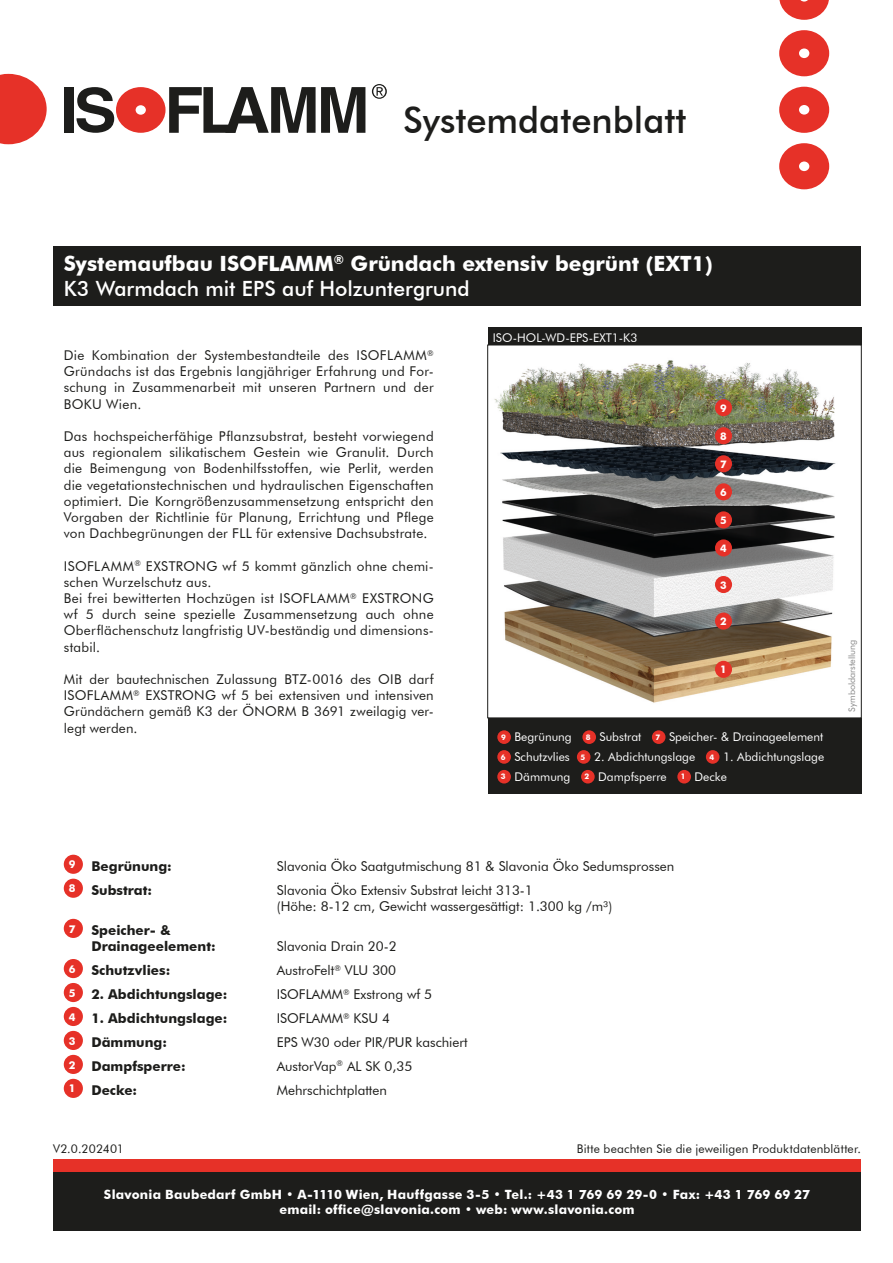
<style>
.page{position:relative;width:893px;height:1263px;background:#fff}
.page>*{position:absolute;margin:0;border:0;box-sizing:border-box;transform-origin:0 0}
.t1{font:500 36.15px "Futura BT";color:#1d1d1b}
.t2{font:700 21px/25.2px "Futura BT";color:#fff}
.t3{font:13.5px/16.2px "Futura BT";letter-spacing:.01em;color:#1d1d1b;text-align:justify}
.t4{font:700 13.5px/16.2px "Futura BT";color:#1d1d1b}
.t5{font:700 12.75px/15.3px "Futura BT";letter-spacing:.02em;color:#fff;text-align:center}
.t6{font:12px/19.8px "Futura BT";color:#fff;text-align:justify}
.t7{font:12px "Futura BT";letter-spacing:.015em;color:#1d1d1b}
.t8{font:700 10.5px "Futura BT";color:#fff}
.t9{font:9px "Futura BT";color:#878787}
.s1{font-weight:500}
.s2{font-weight:700;font-size:7.65px}
</style>
<div class="page">
<div style="left:53px;top:1171px;width:808px;height:60px;background:#1d1d1b"></div>
<div style="left:53px;top:1159px;width:808px;height:12px;background:#e63128"></div>
<div style="left:487px;top:327px;width:374px;height:466px;background:#1d1d1b"></div>
<div style="left:53px;top:246px;width:808px;height:59px;background:#1d1d1b"></div>
<div style="left:64px;top:855px;width:19px;height:19px;background:#e63128;border-radius:50%"></div>
<div style="left:64px;top:879px;width:19px;height:19px;background:#e63128;border-radius:50%"></div>
<div style="left:64px;top:919px;width:19px;height:19px;background:#e63128;border-radius:50%"></div>
<div style="left:64px;top:959px;width:19px;height:19px;background:#e63128;border-radius:50%"></div>
<div style="left:64px;top:983px;width:19px;height:19px;background:#e63128;border-radius:50%"></div>
<div style="left:64px;top:1007px;width:19px;height:19px;background:#e63128;border-radius:50%"></div>
<div style="left:64px;top:1031px;width:19px;height:19px;background:#e63128;border-radius:50%"></div>
<div style="left:64px;top:1055px;width:19px;height:19px;background:#e63128;border-radius:50%"></div>
<div style="left:64px;top:1079px;width:19px;height:19px;background:#e63128;border-radius:50%"></div>
<svg style="left:779px;top:0;width:50px;height:20px"></svg>
<svg style="left:779px;top:30px;width:50px;height:46px"></svg>
<svg style="left:779px;top:87px;width:50px;height:46px"></svg>
<svg style="left:779px;top:143px;width:50px;height:46px"></svg>
<div style="left:64px;top:87px;width:9px;height:46px;background:#1d1d1b"></div>
<svg style="left:77px;top:87px;width:288px;height:46px"></svg>
<svg style="left:372px;top:84px;width:15px;height:15px"></svg>
<svg style="left:0;top:74px;width:47px;height:70px"></svg>
<img style="left:487px;top:345px;width:375px;height:373px">
<div style="left:715px;top:661px;width:17px;height:17px;background:#e63128;border-radius:50%"></div>
<div style="left:497px;top:730px;width:14px;height:14px;background:#e63128;border-radius:50%"></div>
<div style="left:582px;top:730px;width:14px;height:14px;background:#e63128;border-radius:50%"></div>
<div style="left:652px;top:730px;width:13px;height:14px;background:#e63128;border-radius:50%"></div>
<div style="left:497px;top:750px;width:14px;height:14px;background:#e63128;border-radius:50%"></div>
<div style="left:577px;top:750px;width:13px;height:14px;background:#e63128;border-radius:50%"></div>
<div style="left:706px;top:750px;width:13px;height:14px;background:#e63128;border-radius:50%"></div>
<div style="left:497px;top:770px;width:14px;height:13px;background:#e63128;border-radius:50%"></div>
<div style="left:581px;top:770px;width:14px;height:13px;background:#e63128;border-radius:50%"></div>
<div style="left:677px;top:770px;width:14px;height:13px;background:#e63128;border-radius:50%"></div>
<div style="left:715px;top:427px;width:17px;height:17px;background:#e63128;border-radius:50%"></div>
<div style="left:715px;top:455px;width:17px;height:17px;background:#e63128;border-radius:50%"></div>
<div style="left:715px;top:483px;width:17px;height:17px;background:#e63128;border-radius:50%"></div>
<div style="left:715px;top:511px;width:17px;height:17px;background:#e63128;border-radius:50%"></div>
<div style="left:715px;top:539px;width:17px;height:17px;background:#e63128;border-radius:50%"></div>
<div style="left:715px;top:576px;width:17px;height:17px;background:#e63128;border-radius:50%"></div>
<div style="left:715px;top:612px;width:17px;height:18px;background:#e63128;border-radius:50%"></div>
<div style="left:715px;top:399px;width:17px;height:17px;background:#e63128;border-radius:50%"></div>
<h1 class="t1" style="left:403px;top:98px;width:285px">Systemdatenblatt</h1>
<h2 class="t2" style="left:64px;top:251px;width:650px">Systemaufbau ISOFLAMM<sup>®</sup> Gründach extensiv begrünt (EXT1)<br><span class="s1">K3 Warmdach mit EPS auf Holzuntergrund</span></h2>
<p class="t3" style="left:64px;top:347px;width:371px">Die Kombination der Systembestandteile des ISOFLAMM<sup>® </sup>Gründachs ist das Ergebnis langjähriger Erfahrung und For&shy;schung in Zusammenarbeit mit unseren Partnern und der BOKU Wien.</p>
<p class="t3" style="left:64px;top:428px;width:371px">Das hochspeicherfähige Pflanzsubstrat, besteht vorwiegend aus regionalem silikatischem Gestein wie Granulit. Durch die Beimengung von Bodenhilfsstoffen, wie Perlit, werden die vegetationstechnischen und hydraulischen Eigenschaften optimiert. Die Korngrößenzusammensetzung entspricht den Vorgaben der Richtlinie für Planung, Errichtung und Pflege von Dachbegrünungen der FLL für extensive Dachsubstrate.</p>
<p class="t3" style="left:64px;top:558px;width:371px;text-align:left">ISOFLAMM<sup>®</sup> EXSTRONG wf 5 kommt gänzlich ohne chemi&shy;schen Wurzelschutz aus.<br>Bei frei bewitterten Hochzügen ist ISOFLAMM<sup>®</sup> EXSTRONG wf 5 durch seine spezielle Zusammensetzung auch ohne Oberflächenschutz langfristig UV-beständig und dimensions&shy;stabil.</p>
<p class="t3" style="left:64px;top:671px;width:371px">Mit der bautechnischen Zulassung BTZ-0016 des OIB darf ISOFLAMM<sup>®</sup> EXSTRONG wf 5 bei extensiven und intensiven Gründächern gemäß K3 der ÖNORM B 3691 zweilagig ver&shy;legt werden.</p>
<p class="t6" style="left:493px;top:327px;width:146px">ISO-HOL-WD-EPS-EXT1-K3</p>
<p class="t8" style="left:720px;top:402px;width:8px">9</p>
<p class="t8" style="left:720px;top:430px;width:8px">8</p>
<p class="t8" style="left:720px;top:458px;width:8px">7</p>
<p class="t8" style="left:720px;top:486px;width:8px">6</p>
<p class="t8" style="left:720px;top:514px;width:8px">5</p>
<p class="t8" style="left:720px;top:542px;width:8px">4</p>
<p class="t8" style="left:720px;top:578px;width:8px">3</p>
<p class="t8" style="left:720px;top:615px;width:8px">2</p>
<p class="t8" style="left:720px;top:663px;width:8px">1</p>
<p class="t6" style="left:501px;top:727px;width:325px"><span class="s2">9</span> Begrünung <span class="s2">8</span> Substrat <span class="s2">7</span> Speicher- &amp; Drainageelement <span class="s2">6</span> Schutzvlies <span class="s2">5</span> 2. Abdichtungslage <span class="s2">4</span> 1. Abdichtungslage <span class="s2">3</span> Dämmung <span class="s2">2</span> Dampfsperre <span class="s2">1</span> Decke</p>
<p class="t9" style="left:846px;top:712px;width:74px;rotate:-90deg">Symboldarstellung</p>
<p class="t4" style="left:69px;top:858px;width:105px"><sup>9</sup> Begrünung:</p>
<p class="t3" style="left:277px;top:858px;width:399px">Slavonia Öko Saatgutmischung 81 &amp; Slavonia Öko Sedumsprossen</p>
<p class="t4" style="left:69px;top:882px;width:85px"><sup>8</sup> Substrat:</p>
<p class="t3" style="left:277px;top:882px;width:337px">Slavonia Öko Extensiv Substrat leicht 313-1<br>(Höhe: 8-12 cm, Gewicht wassergesättigt: 1.300 kg /m³)</p>
<p class="t4" style="left:91px;top:922px;width:126px;text-indent:-23px"><sup>7</sup> Speicher- &amp;<br>Drainageelement:</p>
<p class="t3" style="left:277px;top:938px;width:121px">Slavonia Drain 20-2</p>
<p class="t4" style="left:69px;top:962px;width:103px"><sup>6</sup> Schutzvlies:</p>
<p class="t3" style="left:277px;top:962px;width:121px">AustroFelt<sup>®</sup> VLU 300</p>
<p class="t4" style="left:69px;top:986px;width:160px"><sup>5</sup> 2. Abdichtungslage:</p>
<p class="t3" style="left:277px;top:986px;width:157px">ISOFLAMM<sup>®</sup> Exstrong wf 5</p>
<p class="t4" style="left:69px;top:1010px;width:160px"><sup>4</sup> 1. Abdichtungslage:</p>
<p class="t3" style="left:277px;top:1010px;width:115px">ISOFLAMM<sup>®</sup> KSU 4</p>
<p class="t4" style="left:69px;top:1034px;width:100px"><sup>3</sup> Dämmung:</p>
<p class="t3" style="left:277px;top:1034px;width:192px">EPS W30 oder PIR/PUR kaschiert</p>
<p class="t4" style="left:69px;top:1058px;width:118px"><sup>2</sup> Dampfsperre:</p>
<p class="t3" style="left:277px;top:1058px;width:137px">AustorVap<sup>®</sup> AL SK 0,35</p>
<p class="t4" style="left:69px;top:1082px;width:70px"><sup>1</sup> Decke:</p>
<p class="t3" style="left:277px;top:1082px;width:112px">Mehrschichtplatten</p>
<p class="t7" style="left:53px;top:1142px;width:72px">V2.0.202401</p>
<p class="t7" style="left:577px;top:1142px;width:286px">Bitte beachten Sie die jeweiligen Produktdatenblätter.</p>
<p class="t5" style="left:104px;top:1186px;width:708px">Slavonia Baubedarf GmbH • A-1110 Wien, Hauffgasse 3-5 • Tel.: +43 1 769 69 29-0 • Fax: +43 1 769 69 27 email: office@slavonia.com • web: www.slavonia.com</p>
</div>
